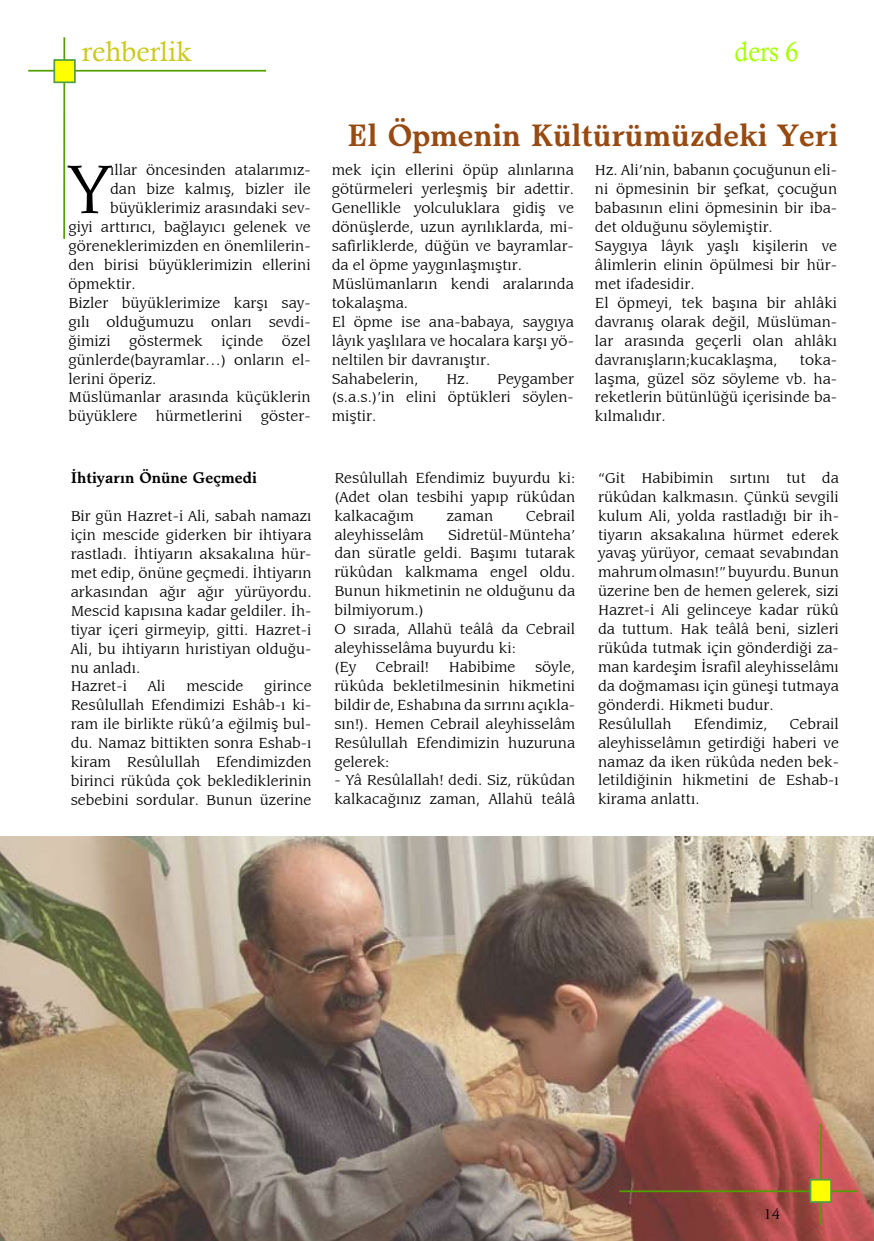
<style>
.page{position:relative;width:874px;height:1241px;background:#fff}
.page>*{position:absolute;margin:0;border:0;box-sizing:border-box;transform-origin:0 0}
.t1{font:76.12px "Leawood IT Cby BT";color:#000}
.t2{font:700 31.5px "Matt Ant Bl Bt";color:#974a12}
.t3{font:28px "Calisto";color:#cdca24;scale:1.04 1}
.t4{font:28px "Calisto";color:#a7ff00;scale:.91 1}
.t5{font:15.75px/18.9px "Leawood IT Cby BT";color:#000}
.t6{font:700 15.75px "Matt Ant Bl Bt";color:#000}
</style>
<div class="page">
<img style="left:0;top:836px;width:873px;height:404px">
<hr style="left:63px;top:37px;width:2px;height:202px;background:#529f00">
<hr style="left:28px;top:70px;width:238px;height:2px;background:#529f00">
<div style="left:53px;top:59px;width:23px;height:24px;background:#ff0;border:2px solid #52a045"></div>
<hr style="left:819px;top:1123px;width:2px;height:101px;background:#529f00">
<hr style="left:619px;top:1190px;width:237px;height:1px;background:#529f00">
<div style="left:809px;top:1178px;width:22px;height:24px;background:#ff0;border:2px solid #52a045"></div>
<h3 class="t3" style="left:82px;top:35px;width:107px">rehberlik</h3>
<h3 class="t4" style="left:734px;top:35px;width:72px">ders 6</h3>
<h1 class="t1" style="left:68px;top:145px;width:43px">Y</h1>
<p class="t5" style="left:110px;top:161px;width:202px">ıllar öncesinden atalarımız-</p>
<p class="t5" style="left:110px;top:180px;width:202px">dan bize kalmış, bizler ile</p>
<p class="t5" style="left:110px;top:199px;width:202px">büyüklerimiz arasındaki sev-</p>
<p class="t5" style="left:68px;top:218px;width:243px">giyi arttırıcı, bağlayıcı gelenek ve</p>
<p class="t5" style="left:68px;top:236px;width:243px">göreneklerimizden en önemlilerin-</p>
<p class="t5" style="left:68px;top:255px;width:243px">den birisi büyüklerimizin ellerini</p>
<p class="t5" style="left:68px;top:274px;width:69px">öpmektir.</p>
<p class="t5" style="left:68px;top:293px;width:243px">Bizler büyüklerimize karşı say-</p>
<p class="t5" style="left:68px;top:312px;width:243px">gılı olduğumuzu onları sevdi-</p>
<p class="t5" style="left:68px;top:331px;width:243px">ğimizi göstermek içinde özel</p>
<p class="t5" style="left:68px;top:350px;width:243px">günlerde(bayramlar…) onların el-</p>
<p class="t5" style="left:68px;top:369px;width:89px">lerini öperiz.</p>
<p class="t5" style="left:68px;top:388px;width:243px">Müslümanlar arasında küçüklerin</p>
<p class="t5" style="left:68px;top:407px;width:243px">büyüklere hürmetlerini göster-</p>
<p class="t6" style="left:71px;top:468px;width:188px">İhtiyarın Önüne Geçmedi</p>
<p class="t5" style="left:71px;top:506px;width:242px">Bir gün Hazret-i Ali, sabah namazı için mescide giderken bir ihtiyara rastladı. İhtiyarın aksakalına hür&shy;met edip, önüne geçmedi. İhtiyarın arkasından ağır ağır yürüyordu.<br>Mescid kapısına kadar geldiler. İh&shy;tiyar içeri girmeyip, gitti. Hazret-i<br>Ali, bu ihtiyarın hıristiyan olduğu&shy;nu anladı.<br>Hazret-i</p>
<p class="t5" style="left:148px;top:676px;width:19px">Ali</p>
<p class="t5" style="left:186px;top:676px;width:58px">mescide</p>
<p class="t5" style="left:71px;top:676px;width:242px;text-align:justify;text-indent:193px">girince Resûlullah Efendimizi Eshâb-ı ki&shy;ram ile birlikte rükû’a eğilmiş bul&shy;du. Namaz bittikten sonra Eshab-ı kiram Resûlullah Efendimizden birinci rükûda çok beklediklerinin sebebini sordular. Bunun üzerine</p>
<h2 class="t2" style="left:348px;top:114px;width:491px">El Öpmenin Kültürümüzdeki Yeri</h2>
<p class="t5" style="left:331px;top:161px;width:243px">mek için ellerini öpüp alınlarına götürmeleri yerleşmiş bir adettir.<br>Genellikle yolculuklara gidiş ve dönüşlerde, uzun ayrılıklarda, mi&shy;safirliklerde, düğün ve bayramlar&shy;da el öpme yaygınlaşmıştır.<br>Müslümanların kendi aralarında tokalaşma.<br>El öpme ise ana-babaya, saygıya lâyık yaşlılara ve hocalara karşı yö&shy;neltilen bir davranıştır.<br>Sahabelerin,</p>
<p class="t5" style="left:331px;top:369px;width:243px;text-align:justify;text-indent:115px">Hz. Peygamber (s.a.s.)’in elini öptükleri söylen&shy;miştir.</p>
<p class="t5" style="left:334px;top:468px;width:242px;text-align:justify">Resûlullah Efendimiz buyurdu ki: (Adet olan tesbihi yapıp rükûdan kalkacağım</p>
<p class="t5" style="left:446px;top:506px;width:48px">zaman</p>
<p class="t5" style="left:526px;top:506px;width:50px">Cebrail</p>
<p class="t5" style="left:334px;top:525px;width:91px">aleyhisselâm</p>
<p class="t5" style="left:334px;top:525px;width:242px;text-indent:114px">Sidretül-Münteha’ dan süratle geldi. Başımı tutarak rükûdan kalkmama engel oldu.<br>Bunun hikmetinin ne olduğunu da bilmiyorum.)<br>O sırada, Allahü teâlâ da Cebrail aleyhisselâma buyurdu ki:<br>(Ey Cebrail! Habibime söyle, rükûda bekletilmesinin hikmetini bildir de, Eshabına da sırrını açıkla&shy;sın!). Hemen Cebrail aleyhisselâm<br>Resûlullah Efendimizin huzuruna gelerek:</p>
<p class="t5" style="left:334px;top:770px;width:242px">- Yâ Resûlallah! dedi. Siz, rükûdan kalkacağınız zaman, Allahü teâlâ</p>
<p class="t5" style="left:594px;top:161px;width:243px">Hz. Ali’nin, babanın çocuğunun eli&shy;ni öpmesinin bir şefkat, çocuğun babasının elini öpmesinin bir iba&shy;det olduğunu söylemiştir.<br>Saygıya lâyık yaşlı kişilerin ve âlimlerin elinin öpülmesi bir hür&shy;met ifadesidir.<br>El öpmeyi, tek başına bir ahlâki davranış olarak değil, Müslüman&shy;lar arasında geçerli olan ahlâkı davranışların;kucaklaşma,</p>
<p class="t5" style="left:594px;top:350px;width:243px;text-align:justify;text-indent:205px">toka&shy;laşma, güzel söz söyleme vb. ha&shy;reketlerin bütünlüğü içerisinde ba&shy;kılmalıdır.</p>
<p class="t5" style="left:597px;top:468px;width:242px">“Git Habibimin sırtını tut da rükûdan kalkmasın. Çünkü sevgili kulum Ali, yolda rastladığı bir ih&shy;tiyarın aksakalına hürmet ederek yavaş yürüyor, cemaat sevabından mahrum olmasın!” buyurdu. Bunun üzerine ben de hemen gelerek, sizi<br>Hazret-i Ali gelinceye kadar rükû da tuttum. Hak teâlâ beni, sizleri rükûda tutmak için gönderdiği za&shy;man kardeşim İsrafil aleyhisselâmı da doğmaması için güneşi tutmaya gönderdi. Hikmeti budur.<br>Resûlullah</p>
<p class="t5" style="left:597px;top:714px;width:242px;text-align:justify;text-indent:192px">Cebrail aleyhisselâmın getirdiği haberi ve namaz da iken rükûda neden bek&shy;letildiğinin hikmetini de Eshab-ı kirama anlattı.</p>
<p class="t5" style="left:693px;top:714px;width:75px">Efendimiz,</p>
<p class="t5" style="left:763px;top:1204px;width:18px">14</p>
</div>
